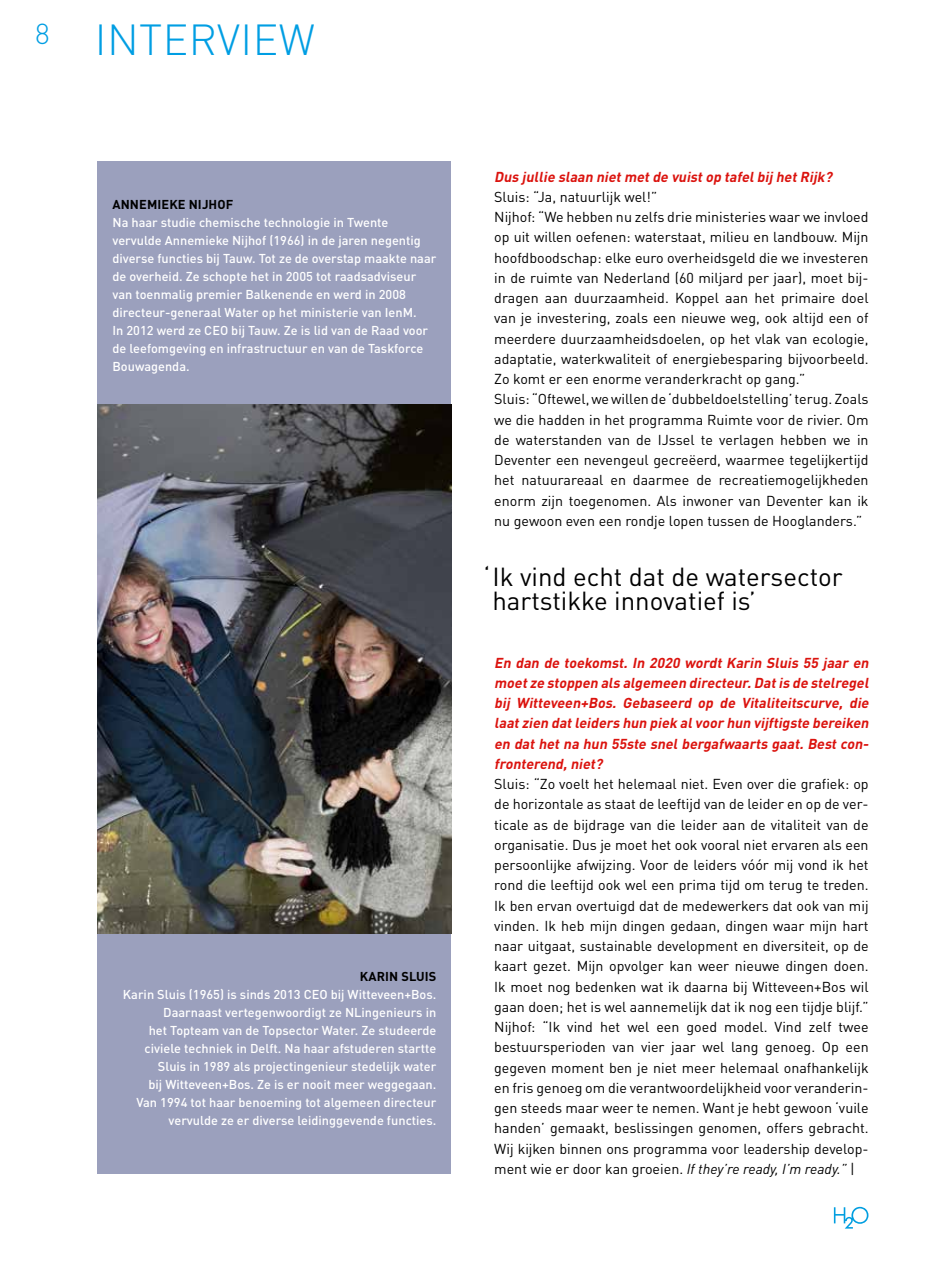
<style>
.page{position:relative;width:936px;height:1263px;background:#fff}
.page>*{position:absolute;margin:0;border:0;box-sizing:border-box;transform-origin:0 0}
.t1{font:300 42.9px "DIN Pro";letter-spacing:.01em;color:#009ee3}
.t2{font:25.8px/24px "DIN Pro";color:#000}
.t3{font:14.25px/20.2px "DIN Pro";color:#000}
.t4{font:italic 700 14.25px/20.2px "DIN Pro";color:#db130e;text-align:justify}
.t5{font:500 12.75px/18px "DIN Pro";color:#fff;text-align:right}
.t6{font:700 12.75px "DIN Pro";letter-spacing:.01em;color:#000}
.s1{font-style:italic}
</style>
<div class="page">
<svg style="left:833px;top:1207px;width:35px;height:21px"></svg>
<div style="left:98px;top:162px;width:353px;height:242px;background:#9ba0bd"></div>
<div style="left:98px;top:931px;width:353px;height:243px;background:#9ba0bd"></div>
<img style="left:98px;top:404px;width:353px;height:529px">
<h1 class="t1" style="left:35px;top:6px;width:281px"><sup>8</sup> INTERVIEW</h1>
<p class="t6" style="left:112px;top:194px;width:122px">ANNEMIEKE NIJHOF</p>
<p class="t5" style="left:112px;top:212px;width:325px;text-align:left">Na haar studie chemische technologie in Twente vervulde Annemieke Nijhof (1966) in de jaren negentig diverse functies bij Tauw. Tot ze de overstap maakte naar de overheid. Ze schopte het in 2005 tot raadsadviseur van toenmalig premier Balkenende en werd in 2008 directeur-generaal Water op het ministerie van IenM.<br>In 2012 werd ze CEO bij Tauw. Ze is lid van de Raad voor de leefomgeving en infrastructuur en van de Taskforce Bouwagenda.</p>
<p class="t6" style="left:360px;top:966px;width:78px">KARIN SLUIS</p>
<p class="t5" style="left:123px;top:984px;width:315px">Karin Sluis (1965) is sinds 2013 CEO bij Witteveen+Bos.<br>Daarnaast vertegenwoordigt ze NLingenieurs in<br>het Topteam van de Topsector Water. Ze studeerde civiele techniek in Delft. Na haar afstuderen startte Sluis in 1989 als projectingenieur stedelijk water<br>bij Witteveen+Bos. Ze is er nooit meer weggegaan.<br>Van 1994 tot haar benoeming tot algemeen directeur vervulde ze er diverse leidinggevende functies.</p>
<p class="t4" style="left:494px;top:165px;width:343px">Dus jullie slaan nietmetde vuistop tafelbij hetRijk?</p>
<p class="t3" style="left:494px;top:185px;width:376px">Sluis: “Ja, natuurlijk wel!”<br>Nijhof: “We hebben nu zelfs drie ministeries waar we invloed op uit willen oefenen: waterstaat, milieu en landbouw. Mijn hoofdboodschap: elke euro overheidsgeld die we investeren in de ruimte van Nederland (60 miljard per jaar), moet bij&shy;dragen aan duurzaamheid. Koppel aan het primaire doel van je investering, zoals een nieuwe weg, ook altijd een of meerdere duurzaamheidsdoelen, op het vlak van ecologie, adaptatie, waterkwaliteit of energiebesparing bijvoorbeeld.<br>Zo komt er een enorme veranderkracht op gang.”<br>Sluis: “Oftewel, we willen de ‘dubbeldoelstelling’ terug. Zoals we die hadden in het programma Ruimte voor de rivier. Om de waterstanden van de IJssel te verlagen hebben we in Deventer een nevengeul gecreëerd, waarmee tegelijkertijd het natuurareaal en daarmee de recreatiemogelijkheden enorm zijn toegenomen. Als inwoner van Deventer kan ik nu gewoon even een rondje lopen tussen de Hooglanders.”</p>
<h2 class="t2" style="left:492px;top:562px;width:352px;text-indent:-9px">‘Ik vind echt dat de watersector hartstikke innovatief is’</h2>
<p class="t4" style="left:494px;top:651px;width:379px">En dan de toekomst. In 2020 wordt Karin Sluis 55 jaar en moetze stoppen als algemeen directeur.Datis de stelregel bij Witteveen+Bos. Gebaseerd op de Vitaliteitscurve, die laatzien datleiders hun piek alvoorhun vijftigste bereiken en dathetna hun 55ste snelbergafwaarts gaat.Bestcon&shy;fronterend,niet?</p>
<p class="t3" style="left:494px;top:772px;width:376px;text-align:justify">Sluis: “Zo voelt het helemaal niet. Even over die grafiek: op de horizontale as staat de leeftijd van de leider en op de ver&shy;ticale as de bijdrage van die leider aan de vitaliteit van de organisatie. Dus je moet het ook vooral niet ervaren als een persoonlijke afwijzing. Voor de leiders vóór mij vond ik het rond die leeftijd ook wel een prima tijd om terug te treden.<br>Ik ben ervan overtuigd dat de medewerkers dat ook van mij vinden. Ik heb mijn dingen gedaan, dingen waar mijn hart naar uitgaat, sustainable development en diversiteit, op de kaart gezet. Mijn opvolger kan weer nieuwe dingen doen.<br>Ik moet nog bedenken wat ik daarna bij Witteveen+Bos wil gaan doen; het is wel aannemelijk dat ik nog een tijdje blijf.” Nijhof: “Ik vind het wel een goed model. Vind zelf twee bestuursperioden van vier jaar wel lang genoeg. Op een gegeven moment ben je niet meer helemaal onafhankelijk en fris genoeg om die verantwoordelijkheid voor veranderin&shy;gen steeds maar weer te nemen. Want je hebt gewoon ‘vuile handen’ gemaakt, beslissingen genomen, offers gebracht.<br>Wij kijken binnen ons programma voor leadership develop&shy;ment wie er door kan groeien. <span class="s1">If they’re ready, I’m ready.”</span> |</p>
</div>
